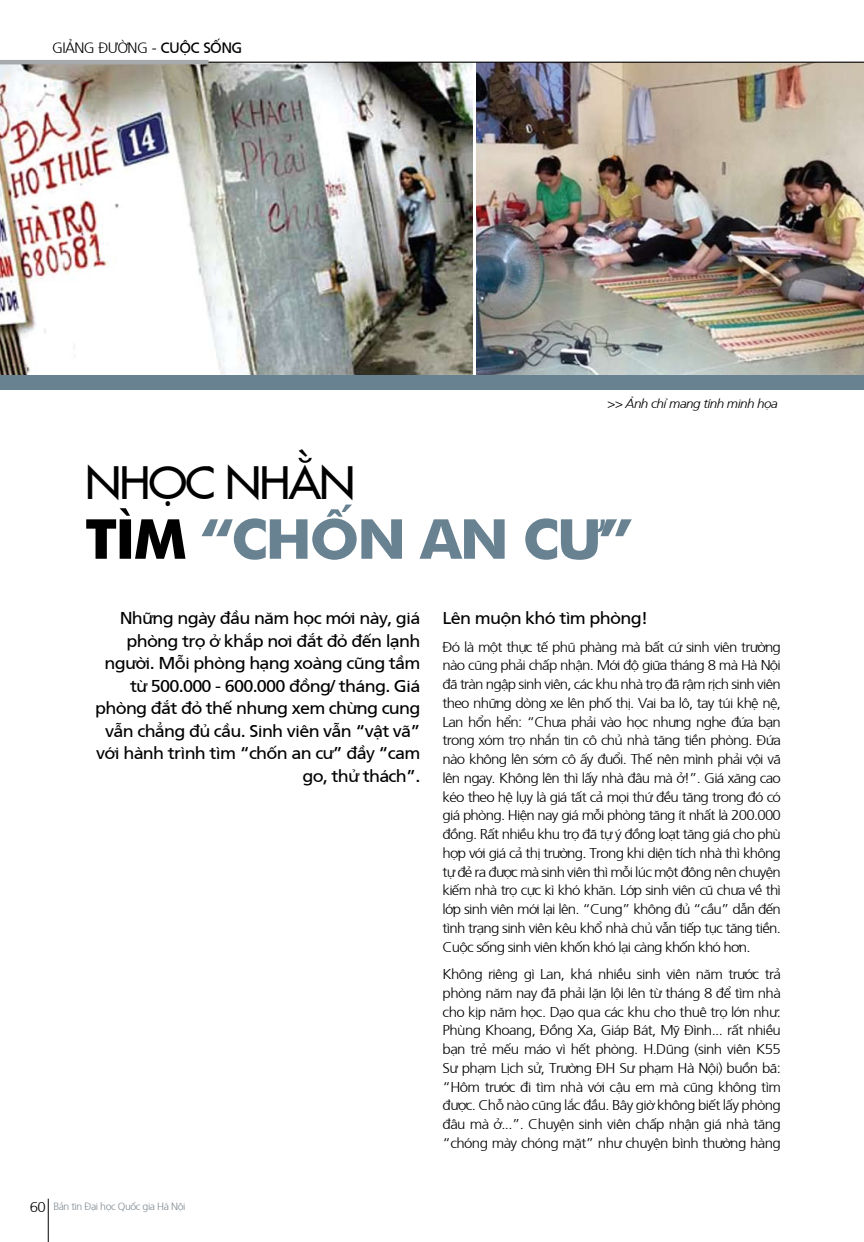
<style>
.page{position:relative;width:864px;height:1242px;background:#fff}
.page>*{position:absolute;margin:0;border:0;box-sizing:border-box;transform-origin:0 0}
.t1{font:700 55.05px "Futura";letter-spacing:-.04em;color:#698292;scale:1.05 1}
.t2{font:43.65px "Fujiyama";letter-spacing:-.04em;color:#000;scale:1.05 1}
.t3{font:17.1px/22.5px "Frutiger";letter-spacing:-.04em;color:#000;text-align:right;scale:1.05 1}
.t4{font:300 15px "Frutiger";letter-spacing:-.04em;color:#000}
.t5{font:300 14.25px/18.8px "Frutiger";letter-spacing:-.045em;color:#000;text-align:justify;scale:1.05 1}
.t6{font:italic 300 12.9px "Frutiger";letter-spacing:-.04em;color:#000;scale:1.05 1}
.t7{font:300 10.5px "Frutiger";letter-spacing:-.04em;color:#828b92}
.s1{font-weight:400}
.s2{color:#000}
.s3{font-size:14.25px;color:#000}
</style>
<div class="page">
<img style="left:0;top:63px;width:472px;height:312px">
<img style="left:476px;top:63px;width:387px;height:312px">
<div style="left:0;top:375px;width:863px;height:15px;background:#698292"></div>
<hr style="left:48px;top:1198px;width:1px;height:44px;background:#000">
<hr style="left:0;top:62px;width:863px;height:1px;background:#000">
<hr style="left:0;top:60px;width:208px;height:4px;background:#a7a9ac">
<p class="t4" style="left:52px;top:38px;width:192px">GIẢNG ĐƯỜNG - <span class="s1">CUỘC SỐNG</span></p>
<p class="t6" style="left:607px;top:395px;width:164px">&gt;&gt; Ảnh chỉ mang tính minh họa</p>
<h2 class="t2" style="left:85px;top:447px;width:253px">NHỌC NHẰN</h2>
<h1 class="t1" style="left:85px;top:499px;width:522px"><span class="s2">TÌM</span> “CHỐN AN CƯ”</h1>
<p class="t3" style="left:95px;top:606px;width:311px">Những ngày đầu năm học mới này, giá phòng trọ ở khắp nơi đắt đỏ đến lạnh người. Mỗi phòng hạng xoàng cũng tầm từ 500.000 - 600.000 đồng/ tháng. Giá phòng đắt đỏ thế nhưng xem chừng cung vẫn chẳng đủ cầu. Sinh viên vẫn “vật vã” với hành trình tìm “chốn an cư” đầy “cam go, thử thách”.</p>
<p class="t7" style="left:30px;top:1199px;width:157px"><span class="s3">60</span> Bản tin Đại học Quốc gia Hà Nội</p>
<p class="t3" style="left:442px;top:606px;width:197px">Lên muộn khó tìm phòng!</p>
<p class="t5" style="left:442px;top:636px;width:323px">Đó là một thực tế phũ phàng mà bất cứ sinh viên trường nào cũng phải chấp nhận. Mới độ giữa tháng 8 mà Hà Nội đã tràn ngập sinh viên, các khu nhà trọ đã rậm rịch sinh viên theo những dòng xe lên phố thị. Vai ba lô, tay túi khệ nệ, Lan hổn hển: “Chưa phải vào học nhưng nghe đứa bạn trong xóm trọ nhắn tin cô chủ nhà tăng tiền phòng. Đứa nào không lên sớm cô ấy đuổi. Thế nên mình phải vội vã lên ngay. Không lên thì lấy nhà đâu mà ở!”. Giá xăng cao kéo theo hệ lụy là giá tất cả mọi thứ đều tăng trong đó có giá phòng. Hiện nay giá mỗi phòng tăng ít nhất là 200.000 đồng. Rất nhiều khu trọ đã tự ý đồng loạt tăng giá cho phù hợp với giá cả thị trường. Trong khi diện tích nhà thì không tự đẻ ra được mà sinh viên thì mỗi lúc một đông nên chuyện kiếm nhà trọ cực kì khó khăn. Lớp sinh viên cũ chưa về thì lớp sinh viên mới lại lên. “Cung” không đủ “cầu” dẫn đến tình trạng sinh viên kêu khổ nhà chủ vẫn tiếp tục tăng tiền.<br>Cuộc sống sinh viên khốn khó lại càng khốn khó hơn.</p>
<p class="t5" style="left:442px;top:963px;width:323px">Không riêng gì Lan, khá nhiều sinh viên năm trước trả phòng năm nay đã phải lặn lội lên từ tháng 8 để tìm nhà cho kịp năm học. Dạo qua các khu cho thuê trọ lớn như:<br>Phùng Khoang, Đồng Xa, Giáp Bát, Mỹ Đình... rất nhiều bạn trẻ mếu máo vì hết phòng. H.Dũng (sinh viên K55<br>Sư phạm Lịch sử, Trường ĐH Sư phạm Hà Nội) buồn bã: “Hôm trước đi tìm nhà với cậu em mà cũng không tìm được. Chỗ nào cũng lắc đầu. Bây giờ không biết lấy phòng đâu mà ở...”. Chuyện sinh viên chấp nhận giá nhà tăng “chóng mày chóng mặt” như chuyện bình thường hàng</p>
</div>
